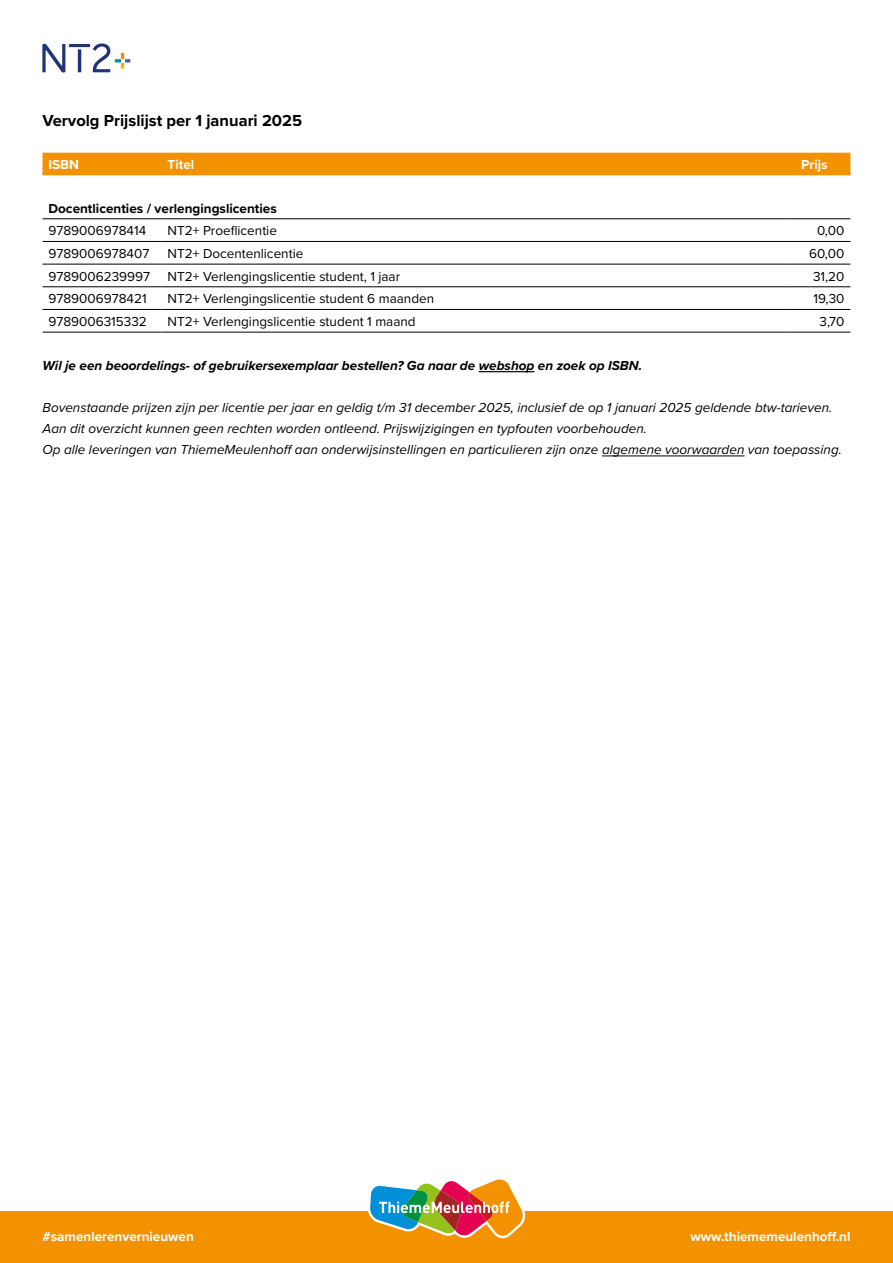
<style>
.page{position:relative;width:893px;height:1263px;background:#fff}
.page>*{position:absolute;margin:0;border:0;box-sizing:border-box;transform-origin:0 0}
.t1{font:700 16.5px "Proxima Nova";color:#000}
.t2{font:italic 13.5px/21px "Proxima Nova";color:#000}
.t3{font:13.5px "Proxima Nova";color:#000}
.t4{font:italic 700 13.5px "Proxima Nova";color:#000}
.t5{font:700 13.5px "Proxima Nova";color:#fff}
.t6{font:700 13.5px "Proxima Nova";color:#000}
</style>
<div class="page">
<div style="left:0;top:1212px;width:893px;height:51px;background:#f39200"></div>
<svg style="left:367px;top:1179px;width:158px;height:60px"></svg>
<hr style="left:479px;top:371px;width:55px;height:1px;background:#000">
<hr style="left:602px;top:456px;width:142px;height:1px;background:#000">
<hr style="left:43px;top:218px;width:119px;height:1px;background:#000">
<hr style="left:162px;top:218px;width:629px;height:1px;background:#000">
<hr style="left:791px;top:218px;width:59px;height:1px;background:#000">
<hr style="left:43px;top:241px;width:119px;height:1px;background:#000">
<hr style="left:162px;top:241px;width:629px;height:1px;background:#000">
<hr style="left:791px;top:241px;width:59px;height:1px;background:#000">
<hr style="left:43px;top:264px;width:119px;height:1px;background:#000">
<hr style="left:162px;top:264px;width:629px;height:1px;background:#000">
<hr style="left:791px;top:264px;width:59px;height:1px;background:#000">
<hr style="left:43px;top:286px;width:119px;height:1px;background:#000">
<hr style="left:162px;top:286px;width:629px;height:1px;background:#000">
<hr style="left:791px;top:286px;width:59px;height:1px;background:#000">
<hr style="left:43px;top:309px;width:119px;height:1px;background:#000">
<hr style="left:162px;top:309px;width:629px;height:1px;background:#000">
<hr style="left:791px;top:309px;width:59px;height:1px;background:#000">
<hr style="left:43px;top:332px;width:119px;height:1px;background:#000">
<hr style="left:162px;top:332px;width:629px;height:1px;background:#000">
<hr style="left:791px;top:332px;width:59px;height:1px;background:#000">
<svg style="left:42px;top:44px;width:23px;height:29px"></svg>
<hr style="left:78px;top:49px;width:3px;height:23px;background:#203478">
<hr style="left:69px;top:44px;width:21px;height:3px;background:#203478">
<svg style="left:93px;top:43px;width:37px;height:29px"></svg>
<div style="left:43px;top:153px;width:807px;height:23px;background:#f39200"></div>
<p class="t1" style="left:43px;top:108px;width:261px">Vervolg Prijslijst per 1 januari 2025</p>
<p class="t5" style="left:49px;top:155px;width:32px">ISBN</p>
<p class="t5" style="left:168px;top:155px;width:28px">Titel</p>
<p class="t5" style="left:801px;top:155px;width:28px">Prijs</p>
<p class="t6" style="left:49px;top:198px;width:230px">Docentlicenties / verlengingslicenties</p>
<p class="t3" style="left:49px;top:221px;width:99px">9789006978414</p>
<p class="t3" style="left:168px;top:221px;width:111px">NT2+ Proeflicentie</p>
<p class="t3" style="left:817px;top:221px;width:29px">0,00</p>
<p class="t3" style="left:49px;top:244px;width:102px">9789006978407</p>
<p class="t3" style="left:168px;top:244px;width:137px">NT2+ Docentenlicentie</p>
<p class="t3" style="left:809px;top:244px;width:37px">60,00</p>
<p class="t3" style="left:49px;top:266px;width:103px">9789006239997</p>
<p class="t3" style="left:168px;top:266px;width:234px">NT2+ Verlengingslicentie student, 1 jaar</p>
<p class="t3" style="left:813px;top:266px;width:33px">31,20</p>
<p class="t3" style="left:49px;top:289px;width:100px">9789006978421</p>
<p class="t3" style="left:168px;top:289px;width:268px">NT2+ Verlengingslicentie student 6 maanden</p>
<p class="t3" style="left:813px;top:289px;width:33px">19,30</p>
<p class="t3" style="left:49px;top:312px;width:100px">9789006315332</p>
<p class="t3" style="left:168px;top:312px;width:250px">NT2+ Verlengingslicentie student 1 maand</p>
<p class="t3" style="left:819px;top:312px;width:26px">3,70</p>
<p class="t4" style="left:43px;top:355px;width:601px">Wil je een beoordelings- of gebruikersexemplaar bestellen? Ga naar de webshop en zoek op ISBN.</p>
<p class="t2" style="left:43px;top:396px;width:801px">Bovenstaande prijzen zijn per licentie per jaar en geldig t/m 31 december 2025, inclusief de op 1 januari 2025 geldende btw-tarieven.<br>Aan dit overzicht kunnen geen rechten worden ontleend. Prijswijzigingen en typfouten voorbehouden.<br>Op alle leveringen van ThiemeMeulenhoff aan onderwijsinstellingen en particulieren zijn onze algemene voorwaarden van toepassing.</p>
<p class="t5" style="left:43px;top:1227px;width:153px">#samenlerenvernieuwen</p>
<p class="t5" style="left:690px;top:1227px;width:161px">www.thiememeulenhoff.nl</p>
</div>
